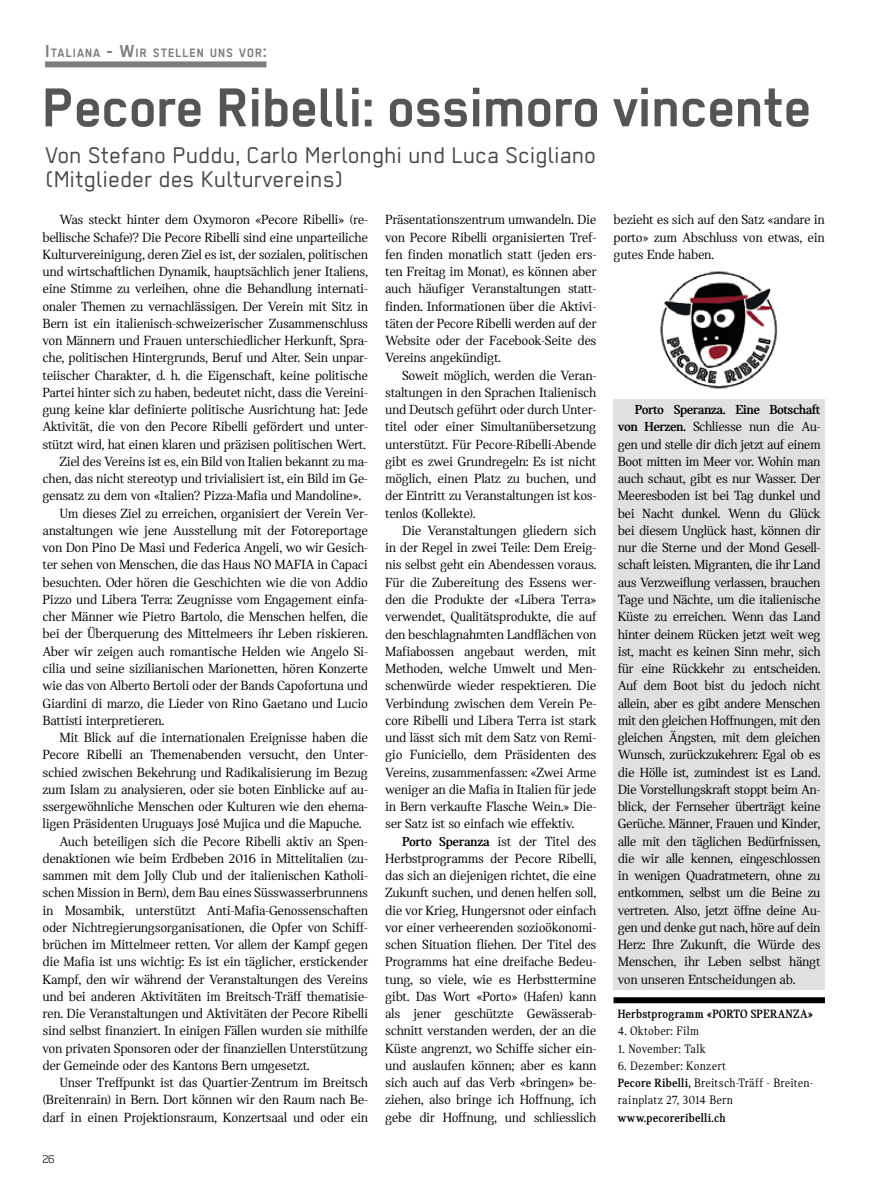
<style>
.page{position:relative;width:893px;height:1191px;background:#fff}
.page>*{position:absolute;margin:0;border:0;box-sizing:border-box;transform-origin:0 0}
.t1{font:700 61.5px "Regular";letter-spacing:-.015em;color:#555}
.t2{font:25.5px/24px "Regular";letter-spacing:.01em;color:#484848}
.t3{font:13.95px/17.2px "Catalog";letter-spacing:-.03em;color:#000;text-align:justify}
.t4{font:700 13.65px "Regular";letter-spacing:.045em;color:#7c7c7c}
.t5{font:12.9px/17.2px "Catalog";letter-spacing:.01em;color:#000;scale:.9 1}
.t6{font:900 12.9px "Catalog";letter-spacing:.015em;color:#000;scale:.9 1}
.t7{font:300 10.5px "Soho Std";color:#000}
.s1{font-size:19.5px}
.s2{font-weight:900}
</style>
<div class="page">
<div style="left:45px;top:61px;width:221px;height:6px;background:#7c7c7c"></div>
<div style="left:613px;top:997px;width:212px;height:6px;background:#000"></div>
<div style="left:613px;top:399px;width:212px;height:591px;background:#e0e0e0"></div>
<img style="left:660px;top:271px;width:118px;height:118px">
<p class="t4" style="left:45px;top:45px;width:223px"><span class="s1">I</span> TALIANA <span class="s1">- W</span>IR STELLEN UNS VOR<span class="s1">:</span></p>
<h1 class="t1" style="left:43px;top:73px;width:772px">Pecore Ribelli: ossimoro vincente</h1>
<h2 class="t2" style="left:45px;top:143px;width:553px">Von Stefano Puddu, Carlo Merlonghi und Luca Scigliano (Mitglieder des Kulturvereins)</h2>
<p class="t3" style="left:385px;top:211px;width:213px">Präsentationszentrum umwandeln. Die von Pecore Ribelli organisierten Tref&shy;fen finden monatlich statt (jeden ers&shy;ten Freitag im Monat), es können aber auch häufiger Veranstaltungen statt&shy;finden. Informationen über die Aktivi&shy;täten der Pecore Ribelli werden auf der Website oder der Facebook-Seite des Vereins angekündigt.</p>
<p class="t3" style="left:385px;top:366px;width:213px;text-indent:17px">Soweit möglich, werden die Veran&shy;staltungen in den Sprachen Italienisch und Deutsch geführt oder durch Unter&shy;titel oder einer Simultanübersetzung unterstützt. Für Pecore-Ribelli-Abende gibt es zwei Grundregeln: Es ist nicht möglich, einen Platz zu buchen, und der Eintritt zu Veranstaltungen ist kos&shy;tenlos (Kollekte).</p>
<p class="t3" style="left:385px;top:522px;width:213px;text-indent:17px">Die Veranstaltungen gliedern sich in der Regel in zwei Teile: Dem Ereig&shy;nis selbst geht ein Abendessen voraus.<br>Für die Zubereitung des Essens wer&shy;den die Produkte der «Libera Terra» verwendet, Qualitätsprodukte, die auf den beschlagnahmten Landflächen von Mafiabossen angebaut werden, mit Methoden, welche Umwelt und Men&shy;schenwürde wieder respektieren. Die Verbindung zwischen dem Verein Pe&shy;core Ribelli und Libera Terra ist stark und lässt sich mit dem Satz von Remi&shy;gio Funiciello, dem Präsidenten des Vereins, zusammenfassen: «Zwei Arme weniger an die Mafia in Italien für jede in Bern verkaufte Flasche Wein.» Die&shy;ser Satz ist so einfach wie effektiv.</p>
<p class="t3" style="left:385px;top:832px;width:213px;text-indent:17px"><span class="s2">Porto Speranza</span> ist der Titel des Herbstprogramms der Pecore Ribelli, das sich an diejenigen richtet, die eine Zukunft suchen, und denen helfen soll, die vor Krieg, Hungersnot oder einfach vor einer verheerenden sozioökonomi&shy;schen Situation fliehen. Der Titel des Programms hat eine dreifache Bedeu&shy;tung, so viele, wie es Herbsttermine gibt. Das Wort «Porto» (Hafen) kann als jener geschützte Gewässerab&shy;schnitt verstanden werden, der an die Küste angrenzt, wo Schiffe sicher ein&shy;und auslaufen können; aber es kann sich auch auf das Verb «bringen» be&shy;ziehen, also bringe ich Hoffnung, ich gebe dir Hoffnung, und schliesslich</p>
<p class="t3" style="left:613px;top:211px;width:213px">bezieht es sich auf den Satz «andare in porto» zum Abschluss von etwas, ein gutes Ende haben.</p>
<p class="t3" style="left:60px;top:211px;width:310px">Was steckt hinter dem Oxymoron «Pecore Ribelli» (re-</p>
<p class="t3" style="left:43px;top:228px;width:327px">bellische Schafe)? Die Pecore Ribelli sind eine unparteiliche</p>
<p class="t3" style="left:43px;top:246px;width:327px">Kulturvereinigung, deren Ziel es ist, der sozialen, politischen</p>
<p class="t3" style="left:43px;top:263px;width:327px">und wirtschaftlichen Dynamik, hauptsächlich jener Italiens,</p>
<p class="t3" style="left:43px;top:280px;width:327px">eine Stimme zu verleihen, ohne die Behandlung internati-</p>
<p class="t3" style="left:43px;top:297px;width:327px">onaler Themen zu vernachlässigen. Der Verein mit Sitz in</p>
<p class="t3" style="left:43px;top:315px;width:327px">Bern ist ein italienisch-schweizerischer Zusammenschluss</p>
<p class="t3" style="left:43px;top:332px;width:327px">von Männern und Frauen unterschiedlicher Herkunft, Spra-</p>
<p class="t3" style="left:43px;top:349px;width:327px">che, politischen Hintergrunds, Beruf und Alter. Sein unpar-</p>
<p class="t3" style="left:43px;top:366px;width:327px">teiischer Charakter, d. h. die Eigenschaft, keine politische</p>
<p class="t3" style="left:43px;top:384px;width:327px">Partei hinter sich zu haben, bedeutet nicht, dass die Vereini-</p>
<p class="t3" style="left:43px;top:401px;width:327px">gung keine klar definierte politische Ausrichtung hat: Jede</p>
<p class="t3" style="left:43px;top:418px;width:327px">Aktivität, die von den Pecore Ribelli gefördert und unter-</p>
<p class="t3" style="left:43px;top:435px;width:325px">stützt wird, hat einen klaren und präzisen politischen Wert.</p>
<p class="t3" style="left:60px;top:453px;width:310px">Ziel des Vereins ist es, ein Bild von Italien bekannt zu ma-</p>
<p class="t3" style="left:43px;top:470px;width:327px">chen, das nicht stereotyp und trivialisiert ist, ein Bild im Ge-</p>
<p class="t3" style="left:43px;top:487px;width:320px">gensatz zu dem von «Italien? Pizza-Mafia und Mandoline».</p>
<p class="t3" style="left:60px;top:504px;width:310px">Um dieses Ziel zu erreichen, organisiert der Verein Ver-</p>
<p class="t3" style="left:43px;top:522px;width:327px">anstaltungen wie jene Ausstellung mit der Fotoreportage</p>
<p class="t3" style="left:43px;top:539px;width:327px">von Don Pino De Masi und Federica Angeli, wo wir Gesich-</p>
<p class="t3" style="left:43px;top:556px;width:327px">ter sehen von Menschen, die das Haus NO MAFIA in Capaci</p>
<p class="t3" style="left:43px;top:573px;width:327px">besuchten. Oder hören die Geschichten wie die von Addio</p>
<p class="t3" style="left:43px;top:591px;width:327px">Pizzo und Libera Terra: Zeugnisse vom Engagement einfa-</p>
<p class="t3" style="left:43px;top:608px;width:327px">cher Männer wie Pietro Bartolo, die Menschen helfen, die</p>
<p class="t3" style="left:43px;top:625px;width:327px">bei der Überquerung des Mittelmeers ihr Leben riskieren.</p>
<p class="t3" style="left:43px;top:642px;width:327px">Aber wir zeigen auch romantische Helden wie Angelo Si-</p>
<p class="t3" style="left:43px;top:660px;width:327px">cilia und seine sizilianischen Marionetten, hören Konzerte</p>
<p class="t3" style="left:43px;top:677px;width:327px">wie das von Alberto Bertoli oder der Bands Capofortuna und</p>
<p class="t3" style="left:43px;top:694px;width:327px">Giardini di marzo, die Lieder von Rino Gaetano und Lucio</p>
<p class="t3" style="left:43px;top:711px;width:124px">Battisti interpretieren.</p>
<p class="t3" style="left:60px;top:729px;width:310px">Mit Blick auf die internationalen Ereignisse haben die</p>
<p class="t3" style="left:43px;top:746px;width:327px">Pecore Ribelli an Themenabenden versucht, den Unter-</p>
<p class="t3" style="left:43px;top:763px;width:327px">schied zwischen Bekehrung und Radikalisierung im Bezug</p>
<p class="t3" style="left:43px;top:780px;width:327px">zum Islam zu analysieren, oder sie boten Einblicke auf au-</p>
<p class="t3" style="left:43px;top:798px;width:327px">ssergewöhnliche Menschen oder Kulturen wie den ehema-</p>
<p class="t3" style="left:43px;top:815px;width:321px">ligen Präsidenten Uruguays José Mujica und die Mapuche.</p>
<p class="t3" style="left:60px;top:832px;width:310px">Auch beteiligen sich die Pecore Ribelli aktiv an Spen-</p>
<p class="t3" style="left:43px;top:849px;width:327px">denaktionen wie beim Erdbeben 2016 in Mittelitalien (zu-</p>
<p class="t3" style="left:43px;top:867px;width:327px">sammen mit dem Jolly Club und der italienischen Katholi-</p>
<p class="t3" style="left:43px;top:884px;width:327px">schen Mission in Bern), dem Bau eines Süsswasserbrunnens</p>
<p class="t3" style="left:43px;top:901px;width:327px">in Mosambik, unterstützt Anti-Mafia-Genossenschaften</p>
<p class="t3" style="left:43px;top:918px;width:327px">oder Nichtregierungsorganisationen, die Opfer von Schiff-</p>
<p class="t3" style="left:43px;top:936px;width:327px">brüchen im Mittelmeer retten. Vor allem der Kampf gegen</p>
<p class="t3" style="left:43px;top:953px;width:327px">die Mafia ist uns wichtig: Es ist ein täglicher, erstickender</p>
<p class="t3" style="left:43px;top:970px;width:327px">Kampf, den wir während der Veranstaltungen des Vereins</p>
<p class="t3" style="left:43px;top:987px;width:327px">und bei anderen Aktivitäten im Breitsch-Träff thematisie-</p>
<p class="t3" style="left:43px;top:1005px;width:327px">ren. Die Veranstaltungen und Aktivitäten der Pecore Ribelli</p>
<p class="t3" style="left:43px;top:1022px;width:327px">sind selbst finanziert. In einigen Fällen wurden sie mithilfe</p>
<p class="t3" style="left:43px;top:1039px;width:327px">von privaten Sponsoren oder der finanziellen Unterstützung</p>
<p class="t3" style="left:43px;top:1056px;width:269px">der Gemeinde oder des Kantons Bern umgesetzt.</p>
<p class="t3" style="left:60px;top:1074px;width:310px">Unser Treffpunkt ist das Quartier-Zentrum im Breitsch</p>
<p class="t3" style="left:43px;top:1091px;width:327px">(Breitenrain) in Bern. Dort können wir den Raum nach Be-</p>
<p class="t3" style="left:43px;top:1108px;width:327px">darf in einen Projektionsraum, Konzertsaal und oder ein</p>
<p class="t3" style="left:618px;top:401px;width:204px;text-indent:17px"><span class="s2">Porto Speranza. Eine Botschaft von Herzen.</span> Schliesse nun die Au&shy;gen und stelle dir dich jetzt auf einem Boot mitten im Meer vor. Wohin man auch schaut, gibt es nur Wasser. Der Meeresboden ist bei Tag dunkel und bei Nacht dunkel. Wenn du Glück bei diesem Unglück hast, können dir nur die Sterne und der Mond Gesell&shy;schaft leisten. Migranten, die ihr Land aus Verzweiflung verlassen, brauchen Tage und Nächte, um die italienische Küste zu erreichen. Wenn das Land hinter deinem Rücken jetzt weit weg ist, macht es keinen Sinn mehr, sich für eine Rückkehr zu entscheiden.<br>Auf dem Boot bist du jedoch nicht allein, aber es gibt andere Menschen mit den gleichen Hoffnungen, mit den gleichen Ängsten, mit dem gleichen Wunsch, zurückzukehren: Egal ob es die Hölle ist, zumindest ist es Land.<br>Die Vorstellungskraft stoppt beim An&shy;blick, der Fernseher überträgt keine Gerüche. Männer, Frauen und Kinder, alle mit den täglichen Bedürfnissen, die wir alle kennen, eingeschlossen in wenigen Quadratmetern, ohne zu entkommen, selbst um die Beine zu vertreten. Also, jetzt öffne deine Au&shy;gen und denke gut nach, höre auf dein Herz: Ihre Zukunft, die Würde des Menschen, ihr Leben selbst hängt von unseren Entscheidungen ab.</p>
<p class="t6" style="left:618px;top:1007px;width:218px">Herbstprogramm «PORTO SPERANZA»</p>
<p class="t5" style="left:618px;top:1022px;width:92px">4. Oktober: Film</p>
<p class="t5" style="left:618px;top:1039px;width:99px">1. November: Talk</p>
<p class="t5" style="left:618px;top:1057px;width:219px">6. Dezember: Konzert<br><span class="s2">Pecore Ribelli,</span> Breitsch-Träff - Breiten&shy;rainplatz 27, 3014 Bern</p>
<p class="t6" style="left:618px;top:1110px;width:121px">www.pecoreribelli.ch</p>
<p class="t7" style="left:43px;top:1152px;width:14px">26</p>
</div>
